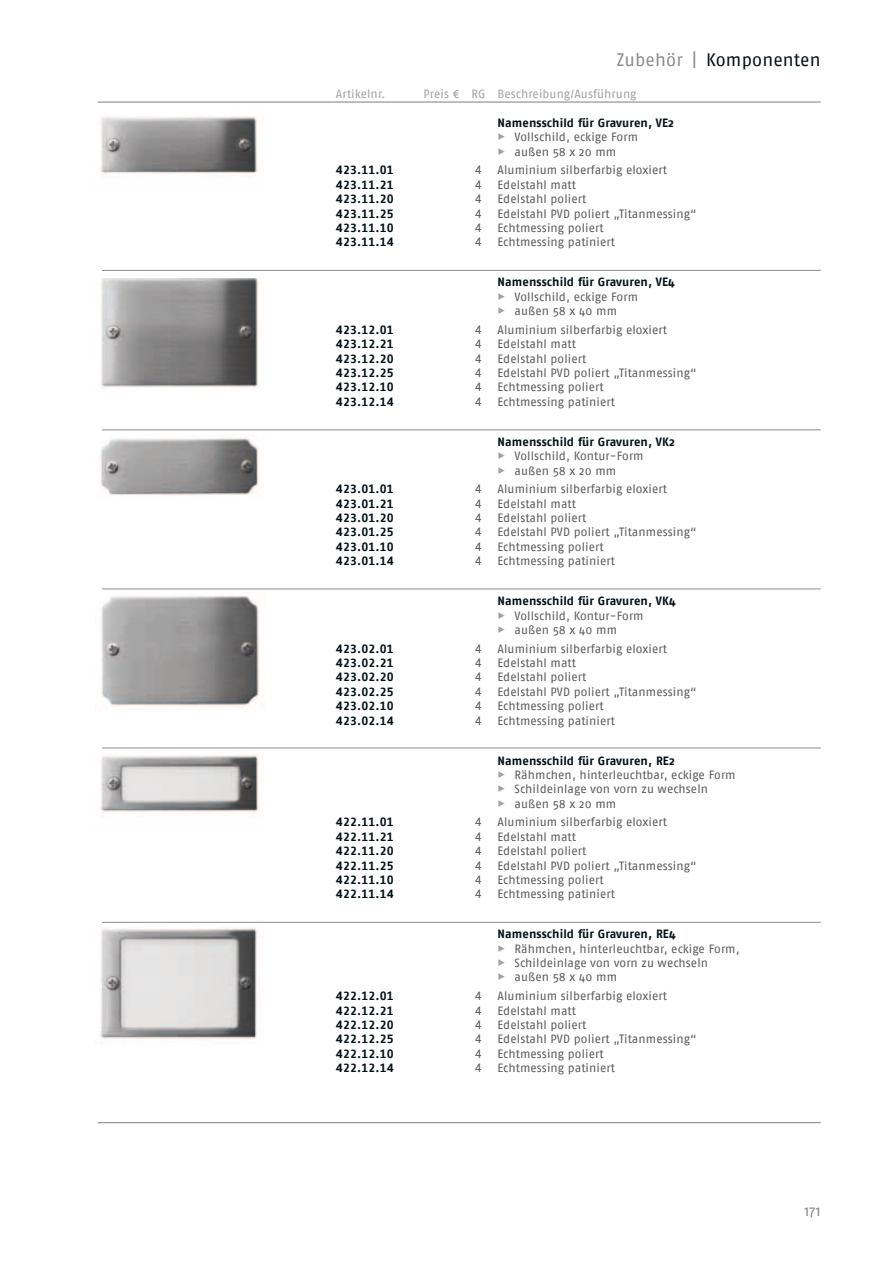
<style>
.page{position:relative;width:893px;height:1263px;background:#fff}
.page>*{position:absolute;margin:0;border:0;box-sizing:border-box;transform-origin:0 0}
.t1{font:18px "Fago No";letter-spacing:.005em;color:#041116}
.t2{font:15px "Fago No";color:#8b8c8c}
.t3{font:12px/14.4px "Fago No";letter-spacing:.005em;color:#5b5b5b}
.t4{font:700 12px "Fago Office Sans";letter-spacing:.01em;color:#041116}
.t5{font:12px "Fago No";letter-spacing:.005em;color:#a2a2a3}
.t6{font:12px "Fago Office Sans";color:#5b5b5b}
.s1{color:#8b8c8c}
.s2{font-weight:700;color:#041116}
.s3{font-family:"Fago No Regular Expert";color:#a2a2a3}
</style>
<div class="page">
<hr style="left:98px;top:101px;width:723px;height:2px;background:#8b8c8c">
<hr style="left:98px;top:1122px;width:723px;height:1px;background:#8b8c8c">
<hr style="left:102px;top:922px;width:719px;height:1px;background:#8b8c8c">
<hr style="left:102px;top:429px;width:719px;height:1px;background:#8b8c8c">
<hr style="left:102px;top:270px;width:719px;height:1px;background:#8b8c8c">
<img style="left:100px;top:438px;width:159px;height:58px">
<img style="left:100px;top:115px;width:158px;height:61px">
<img style="left:100px;top:278px;width:159px;height:111px">
<img style="left:101px;top:595px;width:162px;height:112px">
<img style="left:100px;top:754px;width:159px;height:60px">
<img style="left:100px;top:927px;width:158px;height:113px">
<hr style="left:102px;top:747px;width:719px;height:1px;background:#8b8c8c">
<hr style="left:102px;top:588px;width:719px;height:1px;background:#8b8c8c">
<h1 class="t1" style="left:617px;top:49px;width:206px"><span class="s1">Zubehör |</span> Komponenten</h1>
<p class="t5" style="left:336px;top:87px;width:51px">Artikelnr.</p>
<p class="t5" style="left:423px;top:87px;width:215px">Preis € RG Beschreibung/Ausführung</p>
<p class="t3" style="left:497px;top:115px;width:178px"><span class="s2">Namensschild für Gravuren, VE2 </span><span class="s3">%</span> Vollschild, eckige Form<br><span class="s3">%</span> außen 58 x 20 mm</p>
<p class="t4" style="left:336px;top:163px;width:59px">423.11.01</p>
<p class="t6" style="left:475px;top:163px;width:8px">4</p>
<p class="t3" style="left:497px;top:163px;width:171px">Aluminium silberfarbig eloxiert</p>
<p class="t4" style="left:336px;top:177px;width:59px">423.11.21</p>
<p class="t6" style="left:475px;top:178px;width:8px">4</p>
<p class="t3" style="left:497px;top:177px;width:80px">Edelstahl matt</p>
<p class="t4" style="left:336px;top:192px;width:59px">423.11.20</p>
<p class="t6" style="left:475px;top:192px;width:8px">4</p>
<p class="t3" style="left:497px;top:192px;width:90px">Edelstahl poliert</p>
<p class="t4" style="left:336px;top:206px;width:59px">423.11.25</p>
<p class="t6" style="left:475px;top:207px;width:8px">4</p>
<p class="t3" style="left:497px;top:206px;width:200px">Edelstahl PVD poliert „Titanmessing“</p>
<p class="t4" style="left:336px;top:221px;width:59px">423.11.10</p>
<p class="t6" style="left:475px;top:221px;width:8px">4</p>
<p class="t3" style="left:497px;top:221px;width:108px">Echtmessing poliert</p>
<p class="t4" style="left:336px;top:235px;width:59px">423.11.14</p>
<p class="t6" style="left:475px;top:235px;width:8px">4</p>
<p class="t3" style="left:497px;top:235px;width:119px">Echtmessing patiniert</p>
<p class="t3" style="left:497px;top:275px;width:179px"><span class="s2">Namensschild für Gravuren, VE4 </span><span class="s3">%</span> Vollschild, eckige Form<br><span class="s3">%</span> außen 58 x 40 mm</p>
<p class="t4" style="left:336px;top:322px;width:59px">423.12.01</p>
<p class="t6" style="left:475px;top:323px;width:8px">4</p>
<p class="t3" style="left:497px;top:322px;width:171px">Aluminium silberfarbig eloxiert</p>
<p class="t4" style="left:336px;top:337px;width:59px">423.12.21</p>
<p class="t6" style="left:475px;top:337px;width:8px">4</p>
<p class="t3" style="left:497px;top:337px;width:80px">Edelstahl matt</p>
<p class="t4" style="left:336px;top:351px;width:59px">423.12.20</p>
<p class="t6" style="left:475px;top:352px;width:8px">4</p>
<p class="t3" style="left:497px;top:351px;width:90px">Edelstahl poliert</p>
<p class="t4" style="left:336px;top:366px;width:59px">423.12.25</p>
<p class="t6" style="left:475px;top:366px;width:8px">4</p>
<p class="t3" style="left:497px;top:365px;width:200px">Edelstahl PVD poliert „Titanmessing“</p>
<p class="t4" style="left:336px;top:380px;width:59px">423.12.10</p>
<p class="t6" style="left:475px;top:380px;width:8px">4</p>
<p class="t3" style="left:497px;top:380px;width:108px">Echtmessing poliert</p>
<p class="t4" style="left:336px;top:394px;width:59px">423.12.14</p>
<p class="t6" style="left:475px;top:395px;width:8px">4</p>
<p class="t3" style="left:497px;top:394px;width:119px">Echtmessing patiniert</p>
<p class="t3" style="left:497px;top:434px;width:179px"><span class="s2">Namensschild für Gravuren, VK2 </span><span class="s3">%</span> Vollschild, Kontur-Form<br><span class="s3">%</span> außen 58 x 20 mm</p>
<p class="t4" style="left:336px;top:482px;width:59px">423.01.01</p>
<p class="t6" style="left:475px;top:482px;width:8px">4</p>
<p class="t3" style="left:497px;top:482px;width:171px">Aluminium silberfarbig eloxiert</p>
<p class="t4" style="left:336px;top:496px;width:59px">423.01.21</p>
<p class="t6" style="left:475px;top:497px;width:8px">4</p>
<p class="t3" style="left:497px;top:496px;width:80px">Edelstahl matt</p>
<p class="t4" style="left:336px;top:511px;width:59px">423.01.20</p>
<p class="t6" style="left:475px;top:511px;width:8px">4</p>
<p class="t3" style="left:497px;top:510px;width:90px">Edelstahl poliert</p>
<p class="t4" style="left:336px;top:525px;width:59px">423.01.25</p>
<p class="t6" style="left:475px;top:525px;width:8px">4</p>
<p class="t3" style="left:497px;top:525px;width:200px">Edelstahl PVD poliert „Titanmessing“</p>
<p class="t4" style="left:336px;top:539px;width:59px">423.01.10</p>
<p class="t6" style="left:475px;top:540px;width:8px">4</p>
<p class="t3" style="left:497px;top:539px;width:108px">Echtmessing poliert</p>
<p class="t4" style="left:336px;top:554px;width:59px">423.01.14</p>
<p class="t6" style="left:475px;top:554px;width:8px">4</p>
<p class="t3" style="left:497px;top:554px;width:119px">Echtmessing patiniert</p>
<p class="t3" style="left:497px;top:594px;width:180px"><span class="s2">Namensschild für Gravuren, VK4 </span><span class="s3">%</span> Vollschild, Kontur-Form<br><span class="s3">%</span> außen 58 x 40 mm</p>
<p class="t4" style="left:336px;top:641px;width:59px">423.02.01</p>
<p class="t6" style="left:475px;top:642px;width:8px">4</p>
<p class="t3" style="left:497px;top:641px;width:171px">Aluminium silberfarbig eloxiert</p>
<p class="t4" style="left:336px;top:656px;width:59px">423.02.21</p>
<p class="t6" style="left:475px;top:656px;width:8px">4</p>
<p class="t3" style="left:497px;top:655px;width:80px">Edelstahl matt</p>
<p class="t4" style="left:336px;top:670px;width:59px">423.02.20</p>
<p class="t6" style="left:475px;top:670px;width:8px">4</p>
<p class="t3" style="left:497px;top:670px;width:90px">Edelstahl poliert</p>
<p class="t4" style="left:336px;top:684px;width:59px">423.02.25</p>
<p class="t6" style="left:475px;top:685px;width:8px">4</p>
<p class="t3" style="left:497px;top:684px;width:200px">Edelstahl PVD poliert „Titanmessing“</p>
<p class="t4" style="left:336px;top:699px;width:59px">423.02.10</p>
<p class="t6" style="left:475px;top:699px;width:8px">4</p>
<p class="t3" style="left:497px;top:699px;width:108px">Echtmessing poliert</p>
<p class="t4" style="left:336px;top:713px;width:59px">423.02.14</p>
<p class="t6" style="left:475px;top:714px;width:8px">4</p>
<p class="t3" style="left:497px;top:713px;width:119px">Echtmessing patiniert</p>
<p class="t3" style="left:497px;top:753px;width:240px"><span class="s2">Namensschild für Gravuren, RE2<br></span><span class="s3">%</span> Rähmchen, hinterleuchtbar, eckige Form <span class="s3">%</span> Schildeinlage von vorn zu wechseln<br><span class="s3">%</span> außen 58 x 20 mm</p>
<p class="t4" style="left:336px;top:815px;width:59px">422.11.01</p>
<p class="t6" style="left:475px;top:815px;width:8px">4</p>
<p class="t3" style="left:497px;top:815px;width:171px">Aluminium silberfarbig eloxiert</p>
<p class="t4" style="left:336px;top:829px;width:59px">422.11.21</p>
<p class="t6" style="left:475px;top:830px;width:8px">4</p>
<p class="t3" style="left:497px;top:829px;width:80px">Edelstahl matt</p>
<p class="t4" style="left:336px;top:844px;width:59px">422.11.20</p>
<p class="t6" style="left:475px;top:844px;width:8px">4</p>
<p class="t3" style="left:497px;top:844px;width:90px">Edelstahl poliert</p>
<p class="t4" style="left:336px;top:858px;width:59px">422.11.25</p>
<p class="t6" style="left:475px;top:859px;width:8px">4</p>
<p class="t3" style="left:497px;top:858px;width:200px">Edelstahl PVD poliert „Titanmessing“</p>
<p class="t4" style="left:336px;top:873px;width:59px">422.11.10</p>
<p class="t6" style="left:475px;top:873px;width:8px">4</p>
<p class="t3" style="left:497px;top:872px;width:108px">Echtmessing poliert</p>
<p class="t4" style="left:336px;top:887px;width:59px">422.11.14</p>
<p class="t6" style="left:475px;top:887px;width:8px">4</p>
<p class="t3" style="left:497px;top:887px;width:119px">Echtmessing patiniert</p>
<p class="t3" style="left:497px;top:927px;width:244px"><span class="s2">Namensschild für Gravuren, RE4<br></span><span class="s3">%</span> Rähmchen, hinterleuchtbar, eckige Form, <span class="s3">%</span> Schildeinlage von vorn zu wechseln<br><span class="s3">%</span> außen 58 x 40 mm</p>
<p class="t4" style="left:336px;top:989px;width:59px">422.12.01</p>
<p class="t6" style="left:475px;top:989px;width:8px">4</p>
<p class="t3" style="left:497px;top:989px;width:171px">Aluminium silberfarbig eloxiert</p>
<p class="t4" style="left:336px;top:1003px;width:59px">422.12.21</p>
<p class="t6" style="left:475px;top:1003px;width:8px">4</p>
<p class="t3" style="left:497px;top:1003px;width:80px">Edelstahl matt</p>
<p class="t4" style="left:336px;top:1017px;width:59px">422.12.20</p>
<p class="t6" style="left:475px;top:1018px;width:8px">4</p>
<p class="t3" style="left:497px;top:1017px;width:90px">Edelstahl poliert</p>
<p class="t4" style="left:336px;top:1032px;width:59px">422.12.25</p>
<p class="t6" style="left:475px;top:1032px;width:8px">4</p>
<p class="t3" style="left:497px;top:1032px;width:200px">Edelstahl PVD poliert „Titanmessing“</p>
<p class="t4" style="left:336px;top:1046px;width:59px">422.12.10</p>
<p class="t6" style="left:475px;top:1047px;width:8px">4</p>
<p class="t3" style="left:497px;top:1046px;width:108px">Echtmessing poliert</p>
<p class="t4" style="left:336px;top:1061px;width:59px">422.12.14</p>
<p class="t6" style="left:475px;top:1061px;width:8px">4</p>
<p class="t3" style="left:497px;top:1061px;width:119px">Echtmessing patiniert</p>
<p class="t2" style="left:804px;top:1202px;width:18px">171</p>
</div>
